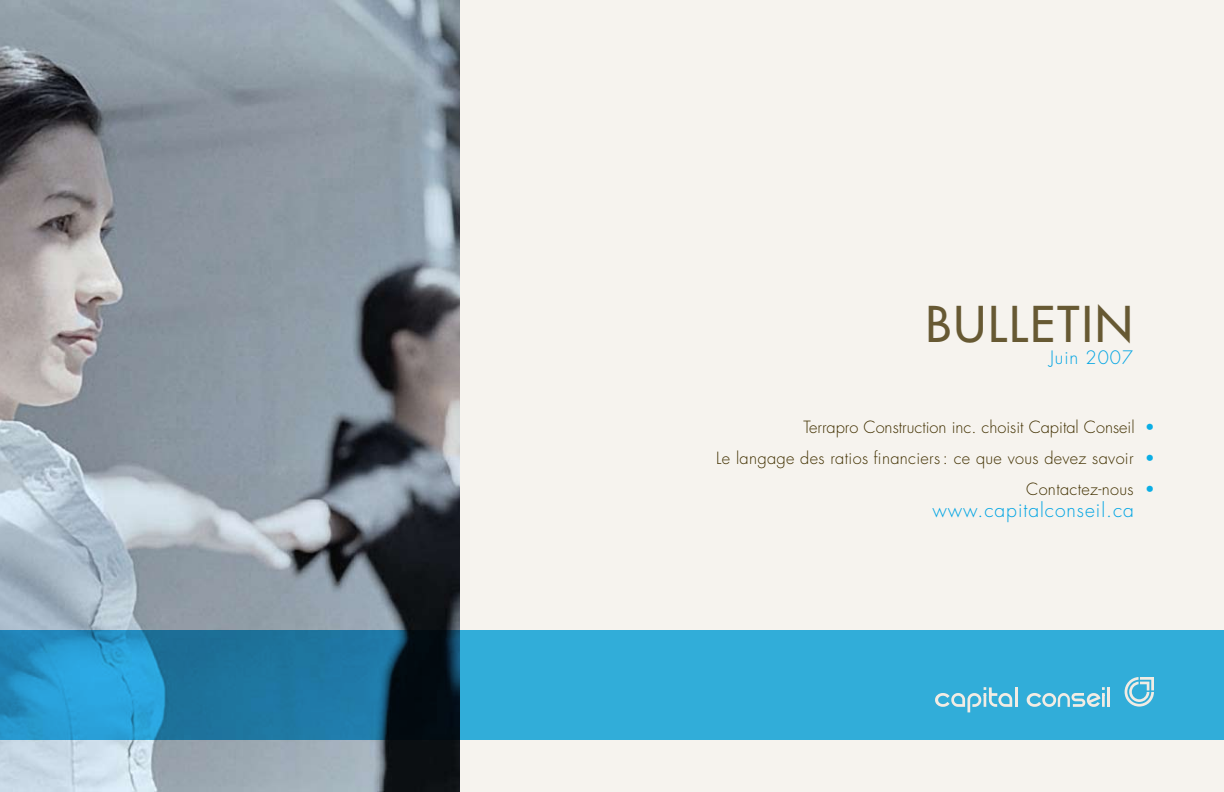
<style>
.page{position:relative;width:1224px;height:792px;background:#fff}
.page>*{position:absolute;margin:0;border:0;box-sizing:border-box;transform-origin:0 0}
.t1{font:48px "Futura";letter-spacing:.05em;color:#675933}
.t2{font:300 19.2px "Futura";letter-spacing:.05em;color:#00a4e3}
.t3{font:300 18px "Futura";letter-spacing:.05em;color:#00a4e3}
.t4{font:300 16.4px/31px "Futura";letter-spacing:.02em;color:#413000;text-align:right}
.s1{color:#0baee5}
</style>
<div class="page">
<div style="left:404px;top:0;width:820px;height:792px;background:#f6f3ee"></div>
<img style="left:0;top:0;width:459px;height:792px">
<svg style="left:0;top:631px;width:1224px;height:109px;fill:#31add9"></svg>
<hr style="left:1015px;top:687px;width:2px;height:20px;background:#f1ece4">
<hr style="left:1107px;top:687px;width:3px;height:20px;background:#f1ece4">
<svg style="left:1027px;top:687px;width:78px;height:20px"></svg>
<svg style="left:1125px;top:677px;width:29px;height:30px"></svg>
<svg style="left:935px;top:687px;width:77px;height:25px"></svg>
<h1 class="t1" style="left:926px;top:293px;width:209px">BULLETIN</h1>
<p class="t3" style="left:1050px;top:346px;width:84px">Juin 2007</p>
<p class="t4" style="left:716px;top:412px;width:440px">Terrapro Construction inc. choisit Capital Conseil <span class="s1">•<br></span>Le langage des ratios financiers: ce que vous devez savoir <span class="s1">•<br></span>Contactez-nous <span class="s1">•</span></p>
<p class="t2" style="left:932px;top:497px;width:203px">www.capitalconseil.ca</p>
</div>
